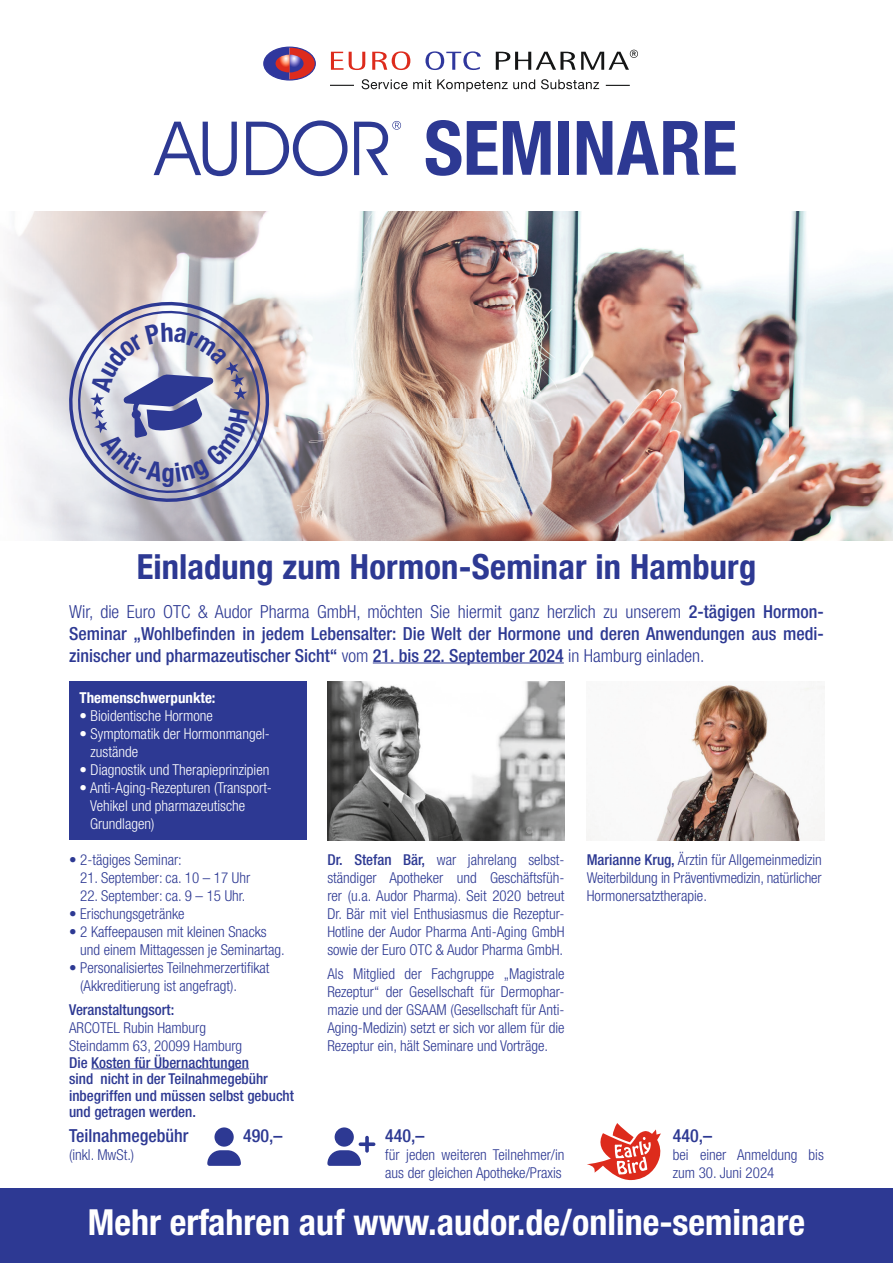
<style>
.page{position:relative;width:893px;height:1263px;background:#fff}
.page>*{position:absolute;margin:0;border:0;box-sizing:border-box;transform-origin:0 0}
.t1{font:700 condensed 75.15px "Helvetica Neue LT Pro";color:#2d3993}
.t2{font:700 condensed 36px "Helvetica Neue LT Pro";color:#fff}
.t3{font:700 condensed 34.5px "Helvetica Neue LT Com";letter-spacing:.005em;color:#2d3993}
.t4{font:500 condensed 18px/21.6px "Helvetica Neue LT Com";color:#2d3993;text-align:justify}
.t5{font:300 condensed 15px/18px "Helvetica Neue LT Com";color:#2d3993}
.t6{font:300 condensed 15px/18px "Helvetica Neue LT Com";color:#fff}
.t7{font:500 condensed 15px/16.5px "Helvetica Neue LT Com";color:#2d3993}
.t8{font:700 condensed 15px "Helvetica Neue LT Com";color:#fff}
.s1{font-weight:300}
.s2{font-weight:500}
</style>
<div class="page">
<div style="left:69px;top:681px;width:237px;height:159px;background:#2d3993"></div>
<img style="left:4px;top:211px;width:889px;height:330px">
<div style="left:0;top:1188px;width:893px;height:75px;background:#2d3993"></div>
<hr style="left:373px;top:662px;width:191px;height:1px;background:#2d3993">
<hr style="left:91px;top:1068px;width:158px;height:1px;background:#2d3993">
<svg style="left:154px;top:122px;width:83px;height:54px"></svg>
<svg style="left:246px;top:120px;width:101px;height:56px"></svg>
<svg style="left:354px;top:121px;width:47px;height:54px"></svg>
<img style="left:327px;top:681px;width:237px;height:159px">
<svg style="left:59px;top:292px;width:220px;height:220px"></svg>
<div style="left:263px;top:47px;width:53px;height:34px;border:1px solid #2f379d;border-radius:50%"></div>
<svg style="left:264px;top:47px;width:51px;height:33px"></svg>
<svg style="left:331px;top:52px;width:34px;height:18px"></svg>
<svg style="left:372px;top:51px;width:38px;height:19px"></svg>
<svg style="left:425px;top:51px;width:56px;height:19px"></svg>
<svg style="left:496px;top:50px;width:142px;height:20px"></svg>
<svg style="left:362px;top:79px;width:69px;height:10px"></svg>
<svg style="left:437px;top:79px;width:98px;height:13px"></svg>
<svg style="left:541px;top:79px;width:58px;height:10px"></svg>
<svg style="left:330px;top:85px;width:24px;height:1px"></svg>
<svg style="left:606px;top:85px;width:24px;height:1px"></svg>
<img style="left:587px;top:681px;width:238px;height:159px">
<svg style="left:327px;top:1127px;width:48px;height:39px"></svg>
<svg style="left:207px;top:1127px;width:34px;height:39px"></svg>
<svg style="left:587px;top:1123px;width:74px;height:57px"></svg>
<svg style="left:69px;top:302px;width:200px;height:200px;background:#b8b7c8"></svg>
<h1 class="t1" style="left:424px;top:103px;width:315px">SEMINARE</h1>
<h3 class="t3" style="left:137px;top:546px;width:621px">Einladung zum Hormon-Seminar in Hamburg</h3>
<p class="t4" style="left:69px;top:601px;width:756px"><span class="s1">Wir, die Euro OTC &amp; Audor Pharma GmbH, möchten Sie hiermit ganz herzlich zu unserem</span> 2-tägigen Hormon-Seminar „Wohlbefinden in jedem Lebensalter: Die Welt der Hormone und deren Anwendungen aus medi&shy;zinischer und pharmazeutischer Sicht“ <span class="s1">vom</span> 21. bis 22. September 2024 <span class="s1">in Hamburg einladen.</span></p>
<p class="t8" style="left:80px;top:689px;width:138px">Themenschwerpunkte:</p>
<p class="t6" style="left:80px;top:707px;width:135px">• Bioidentische Hormone</p>
<p class="t6" style="left:91px;top:725px;width:181px;text-indent:-11px">• Symptomatik der Hormonmangel&shy;zustände</p>
<p class="t6" style="left:80px;top:761px;width:191px">• Diagnostik und Therapieprinzipien</p>
<p class="t6" style="left:90px;top:779px;width:183px;text-indent:-11px">• Anti-Aging-Rezepturen (Transport-<br>Vehikel und pharmazeutische<br>Grundlagen)</p>
<p class="t5" style="left:69px;top:850px;width:114px">• 2-tägiges Seminar:</p>
<p class="t5" style="left:80px;top:868px;width:172px">21. September: ca. 10 – 17 Uhr</p>
<p class="t5" style="left:80px;top:886px;width:167px">22. September: ca. 9 – 15 Uhr.</p>
<p class="t5" style="left:69px;top:904px;width:117px">• Erischungsgetränke</p>
<p class="t5" style="left:80px;top:922px;width:206px;text-indent:-11px">• 2 Kaffeepausen mit kleinen Snacks und einem Mittagessen je Seminartag.</p>
<p class="t5" style="left:80px;top:958px;width:191px;text-indent:-11px">• Personalisiertes Teilnehmerzertifikat (Akkreditierung ist angefragt).</p>
<p class="t7" style="left:69px;top:1001px;width:107px">Veranstaltungsort:</p>
<p class="t5" style="left:69px;top:1019px;width:175px">ARCOTEL Rubin Hamburg<br>Steindamm 63, 20099 Hamburg</p>
<p class="t7" style="left:69px;top:1054px;width:226px">Die Kosten für Übernachtungen<br>sind nicht in der Teilnahmegebühr inbegriffen und müssen selbst gebucht und getragen werden.</p>
<p class="t5" style="left:327px;top:850px;width:239px;text-align:justify"><span class="s2">Dr. Stefan Bär,</span> war jahrelang selbst&shy;ständiger Apotheker und Geschäftsfüh&shy;rer (u.a. Audor Pharma). Seit 2020 betreut Dr. Bär mit viel Enthusiasmus die Rezeptur-Hotline der Audor Pharma Anti-Aging GmbH sowie der Euro OTC &amp; Audor Pharma GmbH.</p>
<p class="t5" style="left:327px;top:965px;width:239px;text-align:justify">Als Mitglied der Fachgruppe „Magistrale Rezeptur“ der Gesellschaft für Dermophar&shy;mazie und der GSAAM (Gesellschaft für Anti-Aging-Medizin) setzt er sich vor allem für die Rezeptur ein, hält Seminare und Vorträge.</p>
<p class="t4" style="left:69px;top:1125px;width:121px">Teilnahmegebühr</p>
<p class="t5" style="left:69px;top:1146px;width:67px">(inkl. MwSt.)</p>
<p class="t4" style="left:243px;top:1125px;width:41px">490,–</p>
<p class="t4" style="left:385px;top:1125px;width:41px">440,–</p>
<p class="t5" style="left:385px;top:1146px;width:181px">für jeden weiteren Teilnehmer/in aus der gleichen Apotheke/Praxis</p>
<p class="t5" style="left:587px;top:850px;width:237px;text-align:justify"><span class="s2">Marianne Krug,</span> Ärztin für Allgemeinmedizin Weiterbildung in Präventivmedizin, natürlicher Hormonersatztherapie.</p>
<p class="t4" style="left:673px;top:1125px;width:41px">440,–</p>
<p class="t5" style="left:673px;top:1146px;width:152px">bei einer Anmeldung bis zum 30. Juni 2024</p>
<h2 class="t2" style="left:88px;top:1200px;width:719px">Mehr erfahren auf www.audor.de/online-seminare</h2>
</div>
